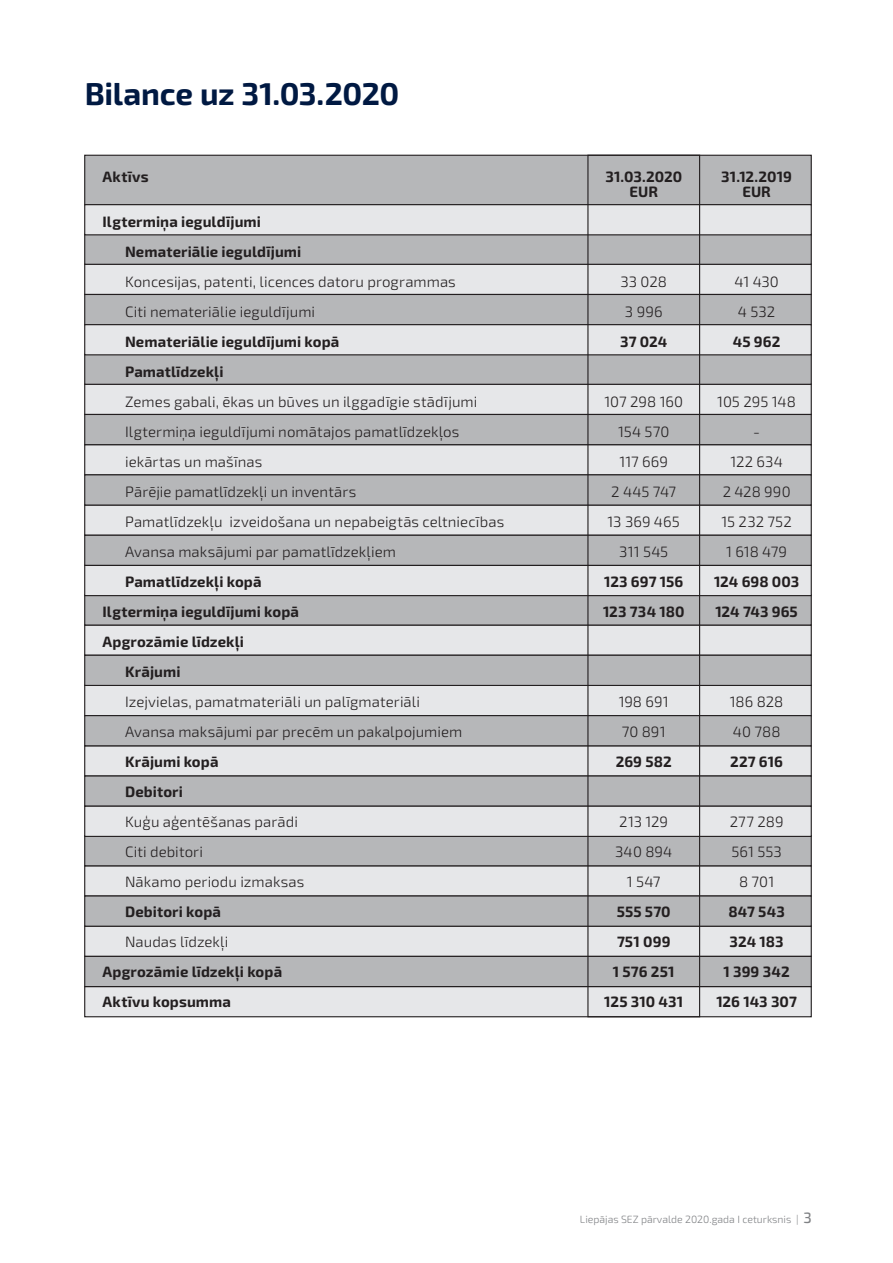
<style>
.page{position:relative;width:893px;height:1263px;background:#fff}
.page>*{position:absolute;margin:0;border:0;box-sizing:border-box;transform-origin:0 0}
.t1{font:700 31.5px "Exo 2";letter-spacing:-.01em;color:#001942}
.t2{font:300 15px/30px "Exo 2";letter-spacing:.005em;color:#231f20}
.t3{font:700 15px/30px "Exo 2";letter-spacing:.005em;color:#231f20}
.t4{font:300 10.5px "Exo 2";color:#808285}
.s1{font-weight:500;font-size:15px}
</style>
<div class="page">
<div style="left:84px;top:264px;width:728px;height:31px;background:#e6e7e9"></div>
<div style="left:84px;top:234px;width:728px;height:31px;background:#b6b7b9;border:1px solid #231f20"></div>
<div style="left:84px;top:155px;width:728px;height:50px;background:#b6b7b9;border:1px solid #231f20"></div>
<div style="left:84px;top:204px;width:728px;height:31px;background:#e6e7e9;border:1px solid #231f20"></div>
<div style="left:84px;top:384px;width:728px;height:31px;background:#e6e7e9"></div>
<div style="left:84px;top:353px;width:728px;height:32px;background:#b6b7b9;border:1px solid #231f20"></div>
<div style="left:84px;top:444px;width:728px;height:31px;background:#e6e7e9"></div>
<div style="left:84px;top:414px;width:728px;height:31px;background:#b6b7b9;border:1px solid #231f20"></div>
<div style="left:84px;top:294px;width:728px;height:31px;background:#b6b7b9;border:1px solid #231f20"></div>
<div style="left:84px;top:324px;width:728px;height:31px;background:#e6e7e9;border:1px solid #231f20"></div>
<div style="left:84px;top:504px;width:728px;height:32px;background:#e6e7e9"></div>
<div style="left:84px;top:474px;width:728px;height:32px;background:#b6b7b9;border:1px solid #231f20"></div>
<div style="left:84px;top:624px;width:728px;height:32px;background:#e6e7e9"></div>
<div style="left:84px;top:594px;width:728px;height:32px;background:#b6b7b9;border:1px solid #231f20"></div>
<div style="left:84px;top:685px;width:728px;height:31px;background:#e6e7e9"></div>
<div style="left:84px;top:655px;width:728px;height:31px;background:#b6b7b9;border:1px solid #231f20"></div>
<div style="left:84px;top:535px;width:728px;height:31px;background:#b6b7b9;border:1px solid #231f20"></div>
<div style="left:84px;top:565px;width:728px;height:31px;background:#e6e7e9;border:1px solid #231f20"></div>
<div style="left:84px;top:745px;width:728px;height:31px;background:#e6e7e9"></div>
<div style="left:84px;top:715px;width:728px;height:31px;background:#b6b7b9;border:1px solid #231f20"></div>
<div style="left:84px;top:865px;width:728px;height:31px;background:#e6e7e9"></div>
<div style="left:84px;top:835px;width:728px;height:31px;background:#b6b7b9;border:1px solid #231f20"></div>
<div style="left:84px;top:926px;width:728px;height:31px;background:#e6e7e9"></div>
<div style="left:84px;top:895px;width:728px;height:32px;background:#b6b7b9;border:1px solid #231f20"></div>
<div style="left:84px;top:986px;width:728px;height:31px;background:#e6e7e9;border:1px solid #231f20"></div>
<div style="left:84px;top:956px;width:728px;height:31px;background:#b6b7b9;border:1px solid #231f20"></div>
<div style="left:84px;top:775px;width:728px;height:32px;background:#b6b7b9;border:1px solid #231f20"></div>
<div style="left:84px;top:806px;width:728px;height:31px;background:#e6e7e9;border:1px solid #231f20"></div>
<div style="left:587px;top:155px;width:113px;height:862px;border:1px solid #231f20"></div>
<h1 class="t1" style="left:85px;top:75px;width:316px">Bilance uz 31.03.2020</h1>
<p class="t3" style="left:103px;top:162px;width:48px">Aktīvs</p>
<p class="t3" style="left:125px;top:207px;width:178px;text-indent:-22px">Ilgtermiņa ieguldījumi<br>Nemateriālie ieguldījumi</p>
<p class="t2" style="left:125px;top:267px;width:332px">Koncesijas, patenti, licences datoru programmas<br>Citi nemateriālie ieguldījumi</p>
<p class="t3" style="left:125px;top:327px;width:216px">Nemateriālie ieguldījumi kopā<br>Pamatlīdzekļi</p>
<p class="t2" style="left:125px;top:387px;width:381px">Zemes gabali, ēkas un būves un ilggadīgie stādījumi Ilgtermiņa ieguldījumi nomātajos pamatlīdzekļos iekārtas un mašīnas<br>Pārējie pamatlīdzekļi un inventārs<br>Pamatlīdzekļu izveidošana un nepabeigtās celtniecības Avansa maksājumi par pamatlīdzekļiem</p>
<p class="t3" style="left:125px;top:567px;width:138px">Pamatlīdzekļi kopā</p>
<p class="t3" style="left:103px;top:597px;width:198px">Ilgtermiņa ieguldījumi kopā</p>
<p class="t3" style="left:103px;top:627px;width:143px">Apgrozāmie līdzekļi</p>
<p class="t3" style="left:125px;top:657px;width:57px">Krājumi</p>
<p class="t2" style="left:125px;top:687px;width:339px">Izejvielas, pamatmateriāli un palīgmateriāli<br>Avansa maksājumi par precēm un pakalpojumiem</p>
<p class="t3" style="left:125px;top:747px;width:95px">Krājumi kopā<br>Debitori</p>
<p class="t2" style="left:125px;top:807px;width:181px">Kuģu aģentēšanas parādi<br>Citi debitori<br>Nākamo periodu izmaksas</p>
<p class="t3" style="left:125px;top:897px;width:97px">Debitori kopā</p>
<p class="t2" style="left:125px;top:927px;width:105px">Naudas līdzekļi</p>
<p class="t3" style="left:103px;top:957px;width:181px">Apgrozāmie līdzekļi kopā<br>Aktīvu kopsumma</p>
<p class="t3" style="left:605px;top:170px;width:78px;line-height:15px;text-align:center">31.03.2020<br>EUR</p>
<p class="t3" style="left:721px;top:170px;width:72px;line-height:15px;text-align:center">31.12.2019<br>EUR</p>
<p class="t2" style="left:621px;top:267px;width:48px">33 028<br>3 996</p>
<p class="t3" style="left:620px;top:327px;width:49px">37 024</p>
<p class="t2" style="left:604px;top:387px;width:80px;text-align:center">107 298 160<br>154 570<br>117 669<br>2 445 747<br>13 369 465<br>311 545</p>
<p class="t3" style="left:603px;top:567px;width:83px">123 697 156<br>123 734 180</p>
<p class="t2" style="left:734px;top:267px;width:46px">41 430<br>4 532</p>
<p class="t3" style="left:733px;top:327px;width:49px">45 962</p>
<p class="t2" style="left:717px;top:387px;width:80px;text-align:center">105 295 148 -<br>122 634<br>2 428 990<br>15 232 752<br>1 618 479</p>
<p class="t3" style="left:714px;top:567px;width:87px">124 698 003<br>124 743 965</p>
<p class="t2" style="left:619px;top:687px;width:52px">198 691<br>70 891</p>
<p class="t3" style="left:616px;top:747px;width:58px">269 582</p>
<p class="t2" style="left:615px;top:807px;width:59px;text-align:center">213 129<br>340 894<br>1 547</p>
<p class="t3" style="left:604px;top:897px;width:80px;text-align:center">555 570<br>751 099<br>1 576 251<br>125 310 431</p>
<p class="t2" style="left:730px;top:687px;width:55px">186 828<br>40 788</p>
<p class="t3" style="left:730px;top:747px;width:54px">227 616</p>
<p class="t2" style="left:730px;top:807px;width:55px;text-align:center">277 289<br>561 553<br>8 701</p>
<p class="t3" style="left:716px;top:897px;width:82px;text-align:center">847 543<br>324 183<br>1 399 342<br>126 143 307</p>
<p class="t4" style="left:580px;top:1213px;width:233px">Liepājas SEZ pārvalde 2020.gada I ceturksnis | <span class="s1">3</span></p>
</div>
